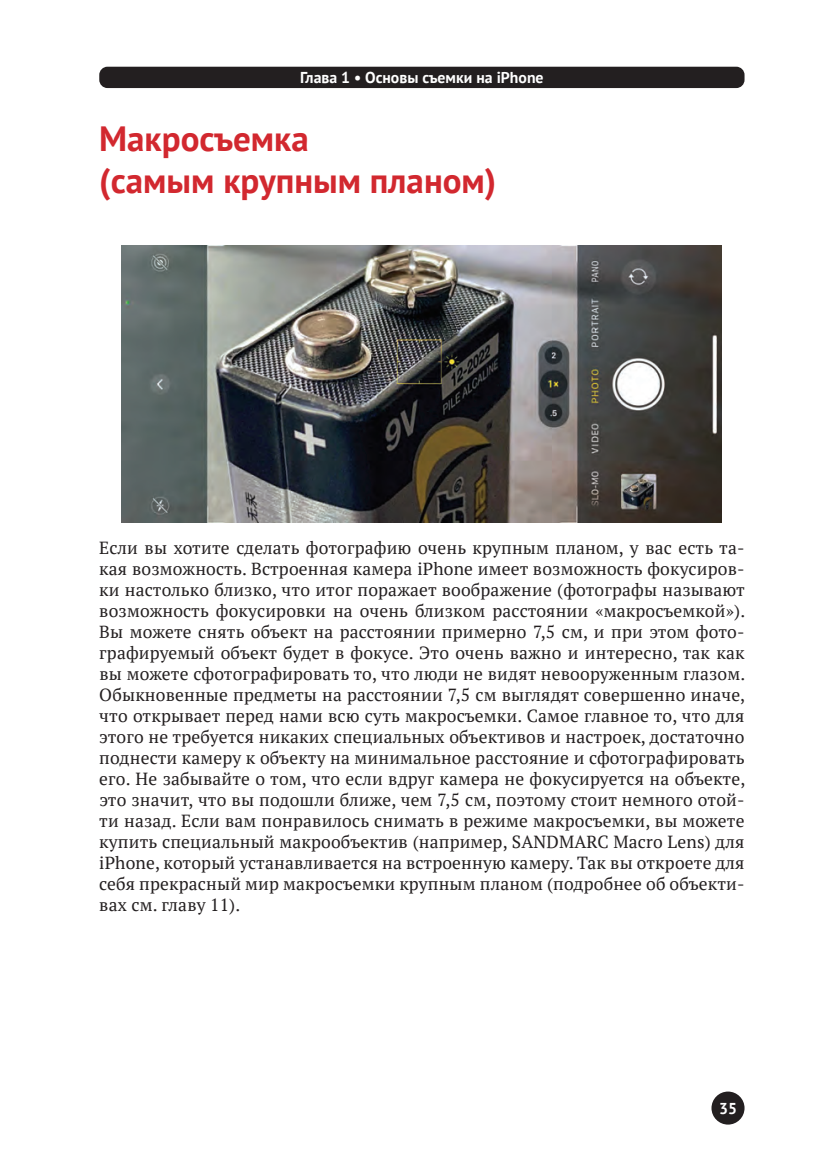
<style>
.page{position:relative;width:819px;height:1166px;background:#fff}
.page>*{position:absolute;margin:0;border:0;box-sizing:border-box;transform-origin:0 0}
.t1{font:700 35px/42px "PT Sans";color:#d2282f}
.t2{font:17.5px/21px "PT Serif";letter-spacing:.01em;color:#231f20;text-align:justify}
.t3{font:700 15.75px "PT Sans";color:#fff}
.t4{font:700 15.75px "PT Sans";color:#fff}
</style>
<div class="page">
<div style="left:99px;top:67px;width:645px;height:21px;background:#231f20;border-radius:8px"></div>
<div style="left:711px;top:1091px;width:33px;height:33px;background:#231f20;border-radius:50%"></div>
<img style="left:122px;top:246px;width:599px;height:277px">
<p class="t3" style="left:300px;top:68px;width:245px">Глава 1 • Основы съемки на iPhone</p>
<p class="t1" style="left:99px;top:117px;width:398px">Макросъемка<br>(самым крупным планом)</p>
<p class="t2" style="left:99px;top:537px;width:647px">Если вы хотите сделать фотографию очень крупным планом, у вас есть та&shy;кая возможность. Встроенная камера iPhone имеет возможность фокусиров&shy;ки настолько близко, что итог поражает воображение (фотографы называют возможность фокусировки на очень близком расстоянии «макросъемкой»).<br>Вы можете снять объект на расстоянии примерно 7,5 см, и при этом фото&shy;графируемый объект будет в фокусе. Это очень важно и интересно, так как вы можете сфотографировать то, что люди не видят невооруженным глазом.<br>Обыкновенные предметы на расстоянии 7,5 см выглядят совершенно иначе, что открывает перед нами всю суть макросъемки. Самое главное то, что для этого не требуется никаких специальных объективов и настроек, достаточно поднести камеру к объекту на минимальное расстояние и сфотографировать его. Не забывайте о том, что если вдруг камера не фокусируется на объекте, это значит, что вы подошли ближе, чем 7,5 см, поэтому стоит немного отой&shy;ти назад. Если вам понравилось снимать в режиме макросъемки, вы можете купить специальный макрообъектив (например, SANDMARC Macro Lens) для iPhone, который устанавливается на встроенную камеру. Так вы откроете для себя прекрасный мир макросъемки крупным планом (подробнее об объекти&shy;вах см. главу 11).</p>
<p class="t4" style="left:719px;top:1098px;width:19px">35</p>
</div>
